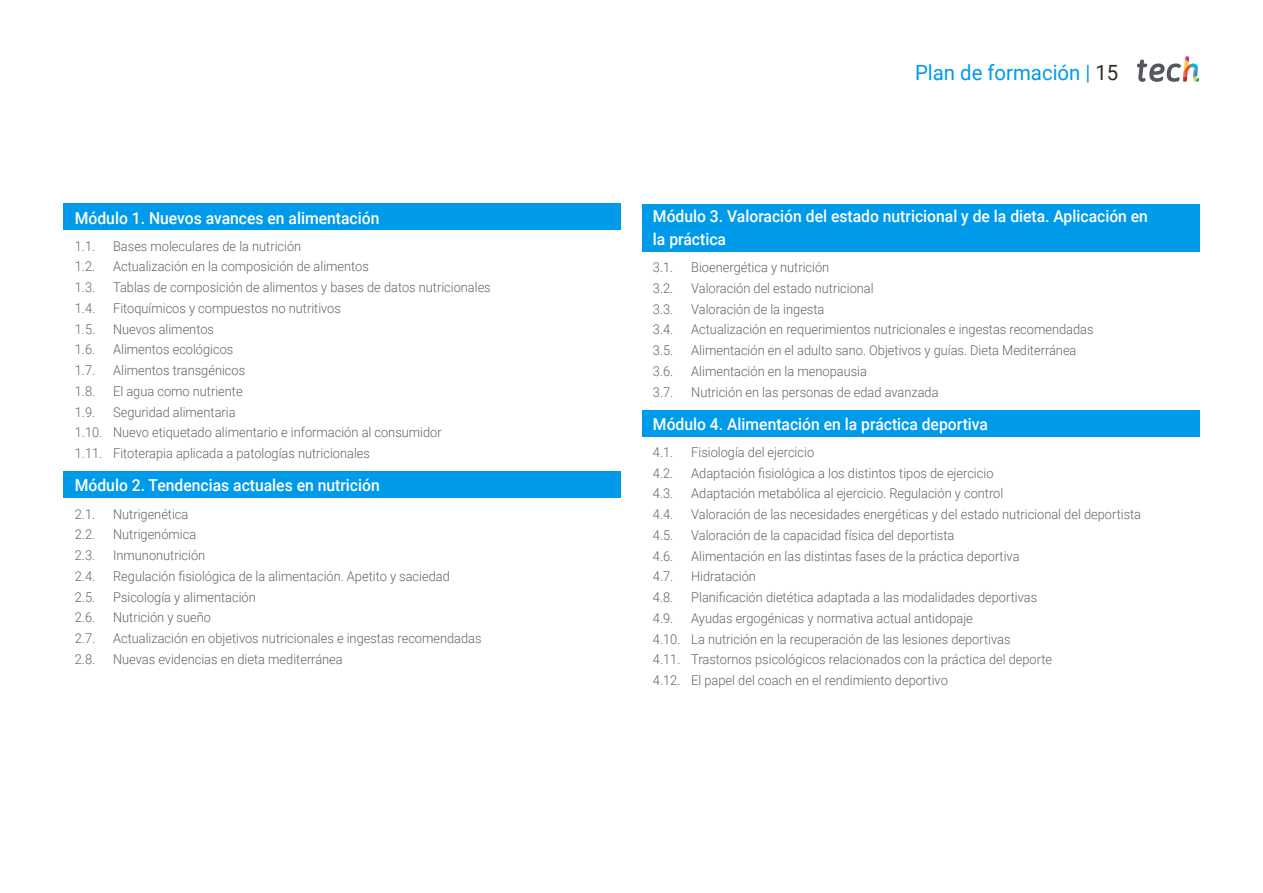
<style>
.page{position:relative;width:1263px;height:893px;background:#fff}
.page>*{position:absolute;margin:0;border:0;box-sizing:border-box;transform-origin:0 0}
.t1{font:21px "Roboto";color:#009aeb}
.t2{font:500 16.5px/22.5px "Roboto";color:#fff;scale:.95 1}
.t3{font:300 13.5px/20.7px "Roboto";color:#61646a;scale:.95 1}
.s1{color:#312e20}
</style>
<div class="page">
<div style="left:64px;top:204px;width:557px;height:26px;background:#009aeb"></div>
<div style="left:64px;top:471px;width:557px;height:27px;background:#009aeb"></div>
<div style="left:642px;top:204px;width:557px;height:48px;background:#009aeb"></div>
<div style="left:642px;top:410px;width:557px;height:26px;background:#009aeb"></div>
<svg style="left:1137px;top:56px;width:62px;height:26px"></svg>
<p class="t2" style="left:75px;top:206px;width:322px">Módulo 1. Nuevos avances en alimentación</p>
<p class="t3" style="left:75px;top:235px;width:23px">1.1.</p>
<p class="t3" style="left:113px;top:235px;width:200px">Bases moleculares de la nutrición</p>
<p class="t3" style="left:75px;top:256px;width:23px">1.2.</p>
<p class="t3" style="left:113px;top:256px;width:271px">Actualización en la composición de alimentos</p>
<p class="t3" style="left:75px;top:277px;width:23px">1.3.</p>
<p class="t3" style="left:113px;top:277px;width:399px">Tablas de composición de alimentos y bases de datos nutricionales</p>
<p class="t3" style="left:75px;top:297px;width:23px">1.4.</p>
<p class="t3" style="left:113px;top:297px;width:241px">Fitoquímicos y compuestos no nutritivos</p>
<p class="t3" style="left:75px;top:318px;width:23px">1.5.</p>
<p class="t3" style="left:113px;top:318px;width:108px">Nuevos alimentos</p>
<p class="t3" style="left:75px;top:339px;width:23px">1.6.</p>
<p class="t3" style="left:113px;top:339px;width:128px">Alimentos ecológicos</p>
<p class="t3" style="left:75px;top:360px;width:23px">1.7.</p>
<p class="t3" style="left:113px;top:360px;width:141px">Alimentos transgénicos</p>
<p class="t3" style="left:75px;top:380px;width:23px">1.8.</p>
<p class="t3" style="left:113px;top:380px;width:138px">El agua como nutriente</p>
<p class="t3" style="left:75px;top:401px;width:23px">1.9.</p>
<p class="t3" style="left:75px;top:401px;width:388px;text-indent:38px">Seguridad alimentaria<br>1.10. Nuevo etiquetado alimentario e información al consumidor<br>1.11. Fitoterapia aplicada a patologías nutricionales</p>
<p class="t2" style="left:75px;top:474px;width:322px">Módulo 2. Tendencias actuales en nutrición</p>
<p class="t3" style="left:75px;top:503px;width:23px">2.1.</p>
<p class="t3" style="left:113px;top:503px;width:81px">Nutrigenética</p>
<p class="t3" style="left:75px;top:524px;width:23px">2.2.</p>
<p class="t3" style="left:113px;top:524px;width:89px">Nutrigenómica</p>
<p class="t3" style="left:75px;top:544px;width:23px">2.3.</p>
<p class="t3" style="left:113px;top:544px;width:99px">Inmunonutrición</p>
<p class="t3" style="left:75px;top:565px;width:23px">2.4.</p>
<p class="t3" style="left:113px;top:565px;width:356px">Regulación fisiológica de la alimentación. Apetito y saciedad</p>
<p class="t3" style="left:75px;top:586px;width:23px">2.5.</p>
<p class="t3" style="left:113px;top:586px;width:152px">Psicología y alimentación</p>
<p class="t3" style="left:75px;top:607px;width:23px">2.6.</p>
<p class="t3" style="left:113px;top:607px;width:105px">Nutrición y sueño</p>
<p class="t3" style="left:75px;top:627px;width:23px">2.7.</p>
<p class="t3" style="left:113px;top:627px;width:389px">Actualización en objetivos nutricionales e ingestas recomendadas</p>
<p class="t3" style="left:75px;top:648px;width:23px">2.8.</p>
<p class="t3" style="left:113px;top:648px;width:243px">Nuevas evidencias en dieta mediterránea</p>
<h1 class="t1" style="left:915px;top:57px;width:205px">Plan de formación | <span class="s1">15</span></h1>
<p class="t2" style="left:653px;top:205px;width:523px">Módulo 3. Valoración del estado nutricional y de la dieta. Aplicación en la práctica</p>
<p class="t3" style="left:653px;top:256px;width:23px">3.1.</p>
<p class="t3" style="left:691px;top:256px;width:147px">Bioenergética y nutrición</p>
<p class="t3" style="left:653px;top:277px;width:23px">3.2.</p>
<p class="t3" style="left:691px;top:277px;width:194px">Valoración del estado nutricional</p>
<p class="t3" style="left:653px;top:298px;width:23px">3.3.</p>
<p class="t3" style="left:691px;top:298px;width:142px">Valoración de la ingesta</p>
<p class="t3" style="left:653px;top:319px;width:23px">3.4.</p>
<p class="t3" style="left:691px;top:319px;width:425px">Actualización en requerimientos nutricionales e ingestas recomendadas</p>
<p class="t3" style="left:653px;top:339px;width:23px">3.5.</p>
<p class="t3" style="left:691px;top:339px;width:407px">Alimentación en el adulto sano. Objetivos y guías. Dieta Mediterránea</p>
<p class="t3" style="left:653px;top:360px;width:23px">3.6.</p>
<p class="t3" style="left:691px;top:360px;width:186px">Alimentación en la menopausia</p>
<p class="t3" style="left:653px;top:381px;width:23px">3.7.</p>
<p class="t3" style="left:691px;top:381px;width:262px">Nutrición en las personas de edad avanzada</p>
<p class="t2" style="left:653px;top:412px;width:354px">Módulo 4. Alimentación en la práctica deportiva</p>
<p class="t3" style="left:653px;top:441px;width:23px">4.1.</p>
<p class="t3" style="left:691px;top:441px;width:131px">Fisiología del ejercicio</p>
<p class="t3" style="left:653px;top:462px;width:23px">4.2.</p>
<p class="t3" style="left:691px;top:462px;width:320px">Adaptación fisiológica a los distintos tipos de ejercicio</p>
<p class="t3" style="left:653px;top:483px;width:23px">4.3.</p>
<p class="t3" style="left:691px;top:483px;width:330px">Adaptación metabólica al ejercicio. Regulación y control</p>
<p class="t3" style="left:653px;top:503px;width:23px">4.4.</p>
<p class="t3" style="left:691px;top:503px;width:475px">Valoración de las necesidades energéticas y del estado nutricional del deportista</p>
<p class="t3" style="left:653px;top:524px;width:23px">4.5.</p>
<p class="t3" style="left:691px;top:524px;width:279px">Valoración de la capacidad física del deportista</p>
<p class="t3" style="left:653px;top:545px;width:23px">4.6.</p>
<p class="t3" style="left:691px;top:545px;width:347px">Alimentación en las distintas fases de la práctica deportiva</p>
<p class="t3" style="left:653px;top:566px;width:23px">4.7.</p>
<p class="t3" style="left:691px;top:566px;width:70px">Hidratación</p>
<p class="t3" style="left:653px;top:586px;width:23px">4.8.</p>
<p class="t3" style="left:691px;top:586px;width:366px">Planificación dietética adaptada a las modalidades deportivas</p>
<p class="t3" style="left:653px;top:607px;width:23px">4.9.</p>
<p class="t3" style="left:653px;top:607px;width:422px;text-indent:38px">Ayudas ergogénicas y normativa actual antidopaje<br>4.10. La nutrición en la recuperación de las lesiones deportivas<br>4.11. Trastornos psicológicos relacionados con la práctica del deporte 4.12. El papel del coach en el rendimiento deportivo</p>
</div>
